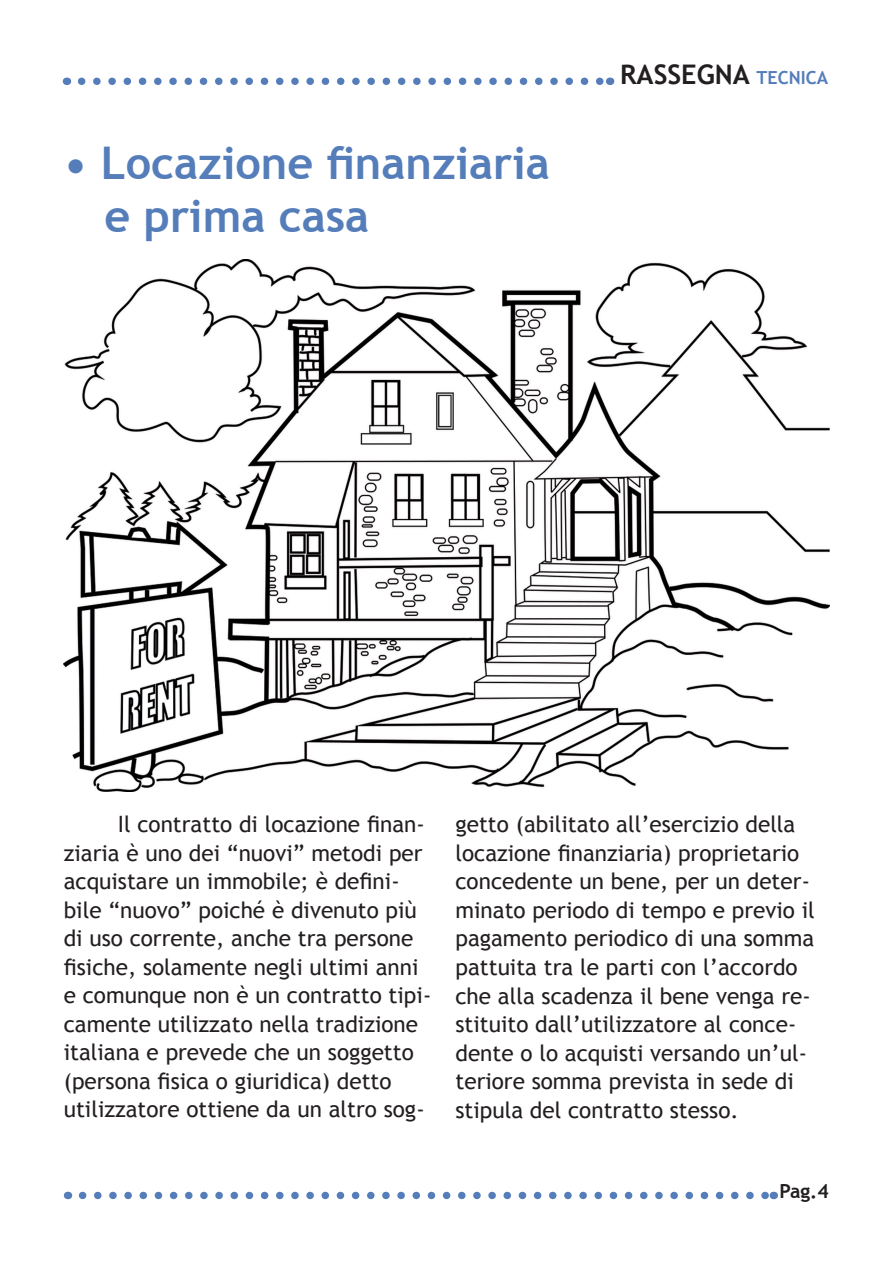
<style>
.page{position:relative;width:893px;height:1263px;background:#fff}
.page>*{position:absolute;margin:0;border:0;box-sizing:border-box;transform-origin:0 0}
.t1{font:700 45px/52.5px "Trebuchet MS";color:#547dba}
.t2{font:700 27px "Trebuchet MS";color:#231f20}
.t3{font:22.5px/28.5px "Trebuchet MS";color:#231f20}
.t4{font:700 19.5px "Trebuchet MS";color:#231f20}
.s1{font-size:18px;color:#547dba}
</style>
<div class="page">
<svg style="left:83px;top:1192px;width:683px;height:7px"></svg>
<svg style="left:82px;top:78px;width:520px;height:7px"></svg>
<img style="left:64px;top:259px;width:765px;height:532px">
<h1 class="t1" style="left:104px;top:137px;width:447px;text-indent:-41px">• Locazione finanziaria e prima casa</h1>
<p class="t2" style="left:620px;top:57px;width:210px">Rassegna <span class="s1">tecnica</span></p>
<p class="t3" style="left:64px;top:810px;width:369px;text-indent:54px">Il contratto di locazione finan&shy;ziaria è uno dei “nuovi” metodi per acquistare un immobile; è defini&shy;bile “nuovo” poiché è divenuto più di uso corrente, anche tra persone fisiche, solamente negli ultimi anni e comunque non è un contratto tipi&shy;camente utilizzato nella tradizione italiana e prevede che un soggetto (persona fisica o giuridica) detto utilizzatore ottiene da un altro sog-</p>
<p class="t3" style="left:455px;top:810px;width:361px">getto (abilitato all’esercizio della locazione finanziaria) proprietario concedente un bene, per un deter&shy;minato periodo di tempo e previo il pagamento periodico di una somma pattuita tra le parti con l’accordo che alla scadenza il bene venga re&shy;stituito dall’utilizzatore al conce&shy;dente o lo acquisti versando un’ul&shy;teriore somma prevista in sede di stipula del contratto stesso.</p>
<p class="t4" style="left:780px;top:1179px;width:51px">Pag.4</p>
</div>
